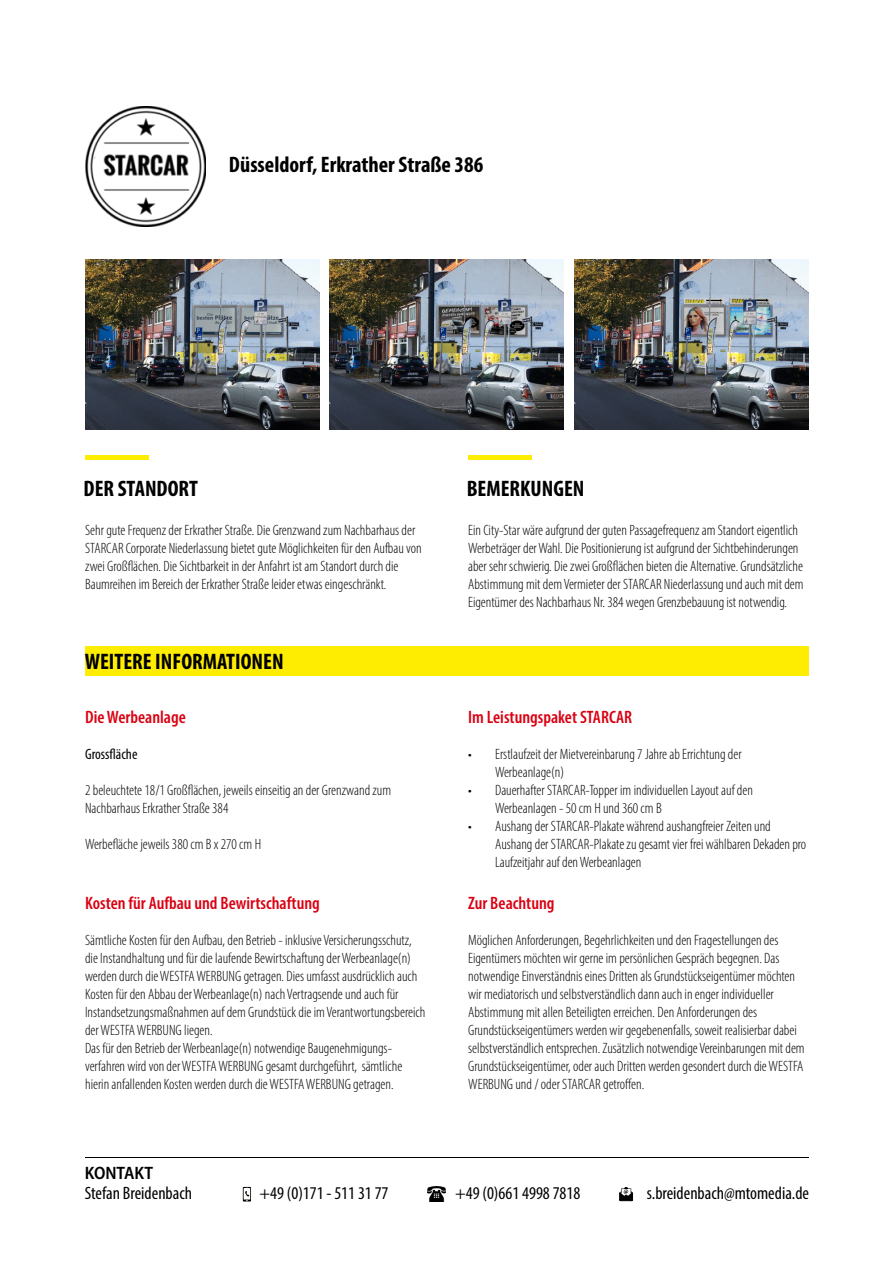
<style>
.page{position:relative;width:894px;height:1263px;background:#fff}
.page>*{position:absolute;margin:0;border:0;box-sizing:border-box;transform-origin:0 0}
.t1{font:700 condensed 22.5px "Myriad Pro";color:#000}
.t2{font:600 condensed 18px "Myriad Pro";color:#da0012}
.t3{font:condensed 18px "Myriad Pro";color:#000}
.t4{font:600 semi-condensed 18px "Myriad Pro";color:#000}
.t5{font:300 condensed 15px/18px "Myriad Pro";color:#000}
.t6{font:condensed 15px "Myriad Pro";color:#000}
</style>
<div class="page">
<img style="left:85px;top:106px;width:120px;height:121px">
<hr style="left:85px;top:1157px;width:723px;height:1px;background:#000">
<div style="left:85px;top:646px;width:723px;height:30px;background:#feed01"></div>
<svg style="left:619px;top:1187px;width:13px;height:14px"></svg>
<img style="left:427px;top:1187px;width:18px;height:14px">
<div style="left:243px;top:1187px;width:8px;height:14px;background:#8f8f8c"></div>
<div style="left:243px;top:1188px;width:7px;height:11px;background:#fffffb"></div>
<svg style="left:245px;top:1187px;width:4px;height:14px"></svg>
<hr style="left:85px;top:456px;width:64px;height:4px;background:#feed01">
<hr style="left:468px;top:456px;width:64px;height:4px;background:#feed01">
<img style="left:85px;top:259px;width:234px;height:170px">
<img style="left:330px;top:259px;width:233px;height:170px">
<img style="left:574px;top:259px;width:234px;height:170px">
<h1 class="t1" style="left:229px;top:155px;width:256px">Düsseldorf, Erkrather Straße 386</h1>
<h1 class="t1" style="left:84px;top:479px;width:116px">DER STANDORT</h1>
<h1 class="t1" style="left:466px;top:479px;width:119px">BEMERKUNGEN</h1>
<p class="t5" style="left:85px;top:522px;width:338px">Sehr gute Frequenz der Erkrather Straße. Die Grenzwand zum Nachbarhaus der STARCAR Corporate Niederlassung bietet gute Möglichkeiten für den Aufbau von zwei Großflächen. Die Sichtbarkeit in der Anfahrt ist am Standort durch die Baumreihen im Bereich der Erkrather Straße leider etwas eingeschränkt.</p>
<h1 class="t1" style="left:85px;top:652px;width:200px">WEITERE INFORMATIONEN</h1>
<p class="t2" style="left:85px;top:710px;width:102px">Die Werbeanlage</p>
<p class="t6" style="left:85px;top:748px;width:54px">Grossfläche</p>
<p class="t5" style="left:85px;top:783px;width:307px">2 beleuchtete 18/1 Großflächen, jeweils einseitig an der Grenzwand zum<br>Nachbarhaus Erkrather Straße 384</p>
<p class="t5" style="left:85px;top:837px;width:177px">Werbefläche jeweils 380 cm B x 270 cm H</p>
<p class="t2" style="left:85px;top:896px;width:236px">Kosten für Aufbau und Bewirtschaftung</p>
<p class="t5" style="left:85px;top:932px;width:341px">Sämtliche Kosten für den Aufbau, den Betrieb - inklusiveVersicherungsschutz, die Instandhaltung und für die laufende Bewirtschaftung derWerbeanlage(n) werden durch dieWESTFAWERBUNG getragen. Dies umfasst ausdrücklich auch Kosten für den Abbau derWerbeanlage(n) nachVertragsende und auch für Instandsetzungsmaßnahmen auf dem Grundstück die imVerantwortungsbereich derWESTFAWERBUNG liegen.<br>Das für den Betrieb derWerbeanlage(n) notwendige Baugenehmigungs&shy;verfahren wird von derWESTFAWERBUNG gesamt durchgeführt, sämtliche hierin anfallenden Kosten werden durch dieWESTFAWERBUNG getragen.</p>
<p class="t4" style="left:85px;top:1166px;width:70px">KONTAKT</p>
<p class="t5" style="left:468px;top:522px;width:337px">Ein City-Star wäre aufgrund der guten Passagefrequenz am Standort eigentlich Werbeträger derWahl. Die Positionierung ist aufgrund der Sichtbehinderungen aber sehr schwierig. Die zwei Großflächen bieten die Alternative. Grundsätzliche Abstimmung mit demVermieter der STARCAR Niederlassung und auch mit dem Eigentümer des Nachbarhaus Nr. 384 wegen Grenzbebauung ist notwendig.</p>
<p class="t2" style="left:468px;top:710px;width:165px">Im Leistungspaket STARCAR</p>
<p class="t5" style="left:495px;top:747px;width:248px;text-indent:-27px">• Erstlaufzeit der Mietvereinbarung 7 Jahre ab Errichtung der<br>Werbeanlage(n)</p>
<p class="t5" style="left:495px;top:783px;width:259px;text-indent:-27px">• Dauerhafter STARCAR-Topper im individuellen Layout auf den<br>Werbeanlagen - 50 cm H und 360 cm B</p>
<p class="t5" style="left:495px;top:819px;width:312px;text-indent:-27px">• Aushang der STARCAR-Plakate während aushangfreier Zeiten und<br>Aushang der STARCAR-Plakate zu gesamt vier frei wählbaren Dekaden pro<br>Laufzeitjahr auf denWerbeanlagen</p>
<p class="t2" style="left:468px;top:896px;width:88px">Zur Beachtung</p>
<p class="t5" style="left:468px;top:932px;width:338px">Möglichen Anforderungen, Begehrlichkeiten und den Fragestellungen des Eigentümers möchten wir gerne im persönlichen Gespräch begegnen. Das notwendige Einverständnis eines Dritten als Grundstückseigentümer möchten wir mediatorisch und selbstverständlich dann auch in enger individueller Abstimmung mit allen Beteiligten erreichen. Den Anforderungen des Grundstückseigentümers werden wir gegebenenfalls, soweit realisierbar dabei selbstverständlich entsprechen. Zusätzlich notwendigeVereinbarungen mit dem Grundstückseigentümer, oder auch Dritten werden gesondert durch dieWESTFA WERBUNG und / oder STARCAR getroffen.</p>
<p class="t3" style="left:85px;top:1185px;width:109px">Stefan Breidenbach</p>
<p class="t3" style="left:259px;top:1186px;width:131px">+49 (0)171 - 511 31 77</p>
<p class="t3" style="left:455px;top:1186px;width:127px">+49 (0)661 4998 7818</p>
<p class="t3" style="left:646px;top:1186px;width:164px">s.breidenbach@mtomedia.de</p>
</div>
